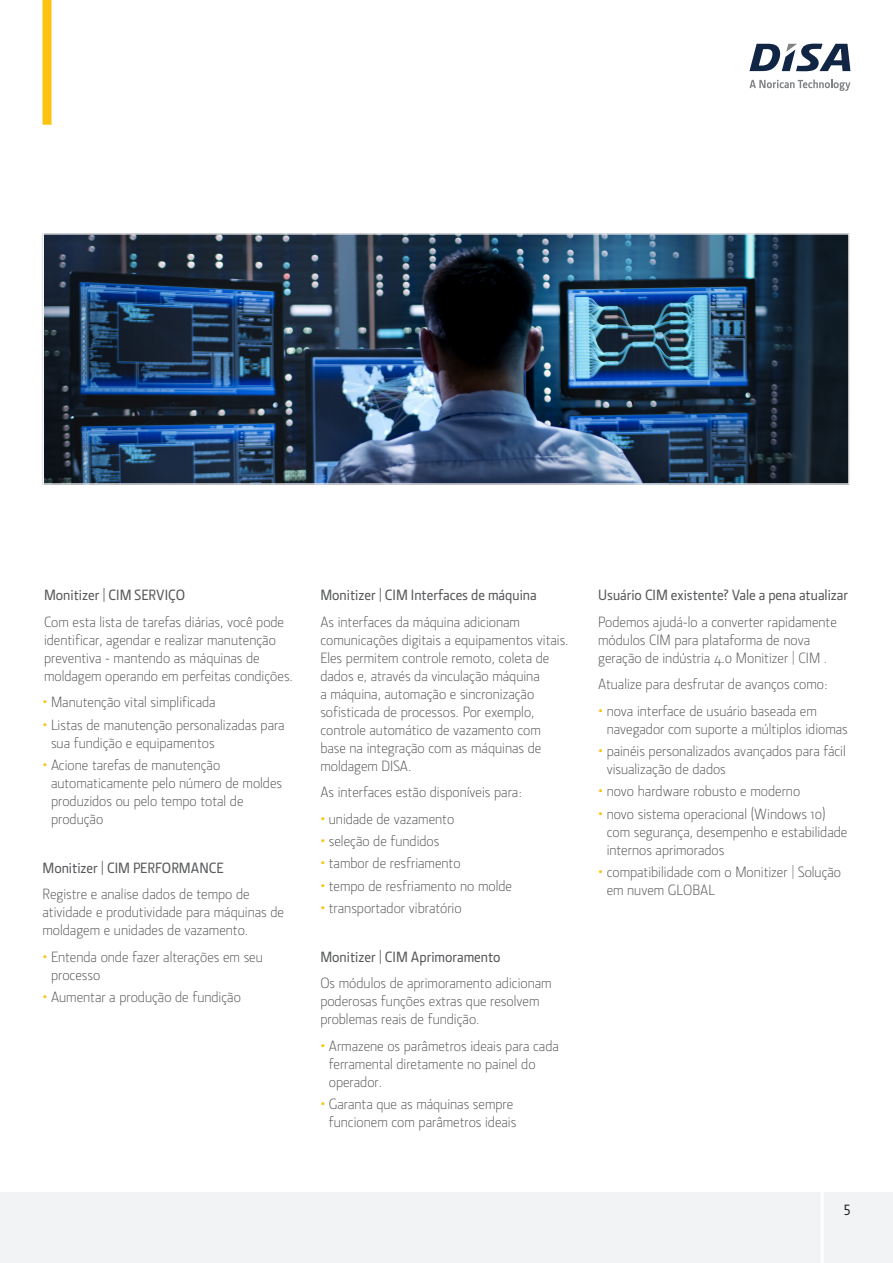
<style>
.page{position:relative;width:893px;height:1263px;background:#fff}
.page>*{position:absolute;margin:0;border:0;box-sizing:border-box;transform-origin:0 0}
.Main_Text{font:300 15px/18px "Section";color:#57585a}
.Main_Text-2{font:500 15px "Section";color:#57585a}
.Main_Text-3{font:15px "Section Medium Caps";color:#231f20}
.s1{color:#fec210}
</style>
<div class="page">
<div style="left:43px;top:0;width:9px;height:125px;background:#fec210"></div>
<div style="left:0;top:1193px;width:893px;height:70px;background:#f2f3f4"></div>
<hr style="left:821px;top:1183px;width:3px;height:80px;background:#fff">
<img style="left:45px;top:236px;width:802px;height:246px">
<div style="left:42px;top:233px;width:808px;height:252px;border:2px solid #e6e7e9"></div>
<svg style="left:749px;top:80px;width:101px;height:11px"></svg>
<svg style="left:749px;top:44px;width:101px;height:27px"></svg>
<p class="Main_Text-2" style="left:44px;top:585px;width:143px">Monitizer | CIM SERVIÇO</p>
<p class="Main_Text" style="left:44px;top:612px;width:251px">Com esta lista de tarefas diárias, você pode identificar, agendar e realizar manutenção preventiva - mantendo as máquinas de moldagem operando em perfeitas condições.</p>
<p class="Main_Text" style="left:43px;top:693px;width:175px"><span class="s1">•</span> Manutenção vital simplificada</p>
<p class="Main_Text" style="left:51px;top:715px;width:235px;text-indent:-9px"><span class="s1">•</span> Listas de manutenção personalizadas para sua fundição e equipamentos</p>
<p class="Main_Text" style="left:51px;top:755px;width:233px;text-indent:-9px"><span class="s1">•</span> Acione tarefas de manutenção automaticamente pelo número de moldes produzidos ou pelo tempo total de produção</p>
<p class="Main_Text-2" style="left:43px;top:857px;width:183px">Monitizer | CIM PERFORMANCE</p>
<p class="Main_Text" style="left:43px;top:885px;width:243px">Registre e analise dados de tempo de atividade e produtividade para máquinas de moldagem e unidades de vazamento.</p>
<p class="Main_Text" style="left:51px;top:947px;width:213px;text-indent:-9px"><span class="s1">•</span> Entenda onde fazer alterações em seu processo</p>
<p class="Main_Text" style="left:43px;top:987px;width:200px"><span class="s1">•</span> Aumentar a produção de fundição</p>
<p class="Main_Text-2" style="left:320px;top:585px;width:218px">Monitizer | CIM Interfaces de máquina</p>
<p class="Main_Text" style="left:320px;top:612px;width:250px">As interfaces da máquina adicionam comunicações digitais a equipamentos vitais.<br>Eles permitem controle remoto, coleta de dados e, através da vinculação máquina<br>a máquina, automação e sincronização sofisticada de processos. Por exemplo, controle automático de vazamento com base na integração com as máquinas de moldagem DISA.</p>
<p class="Main_Text" style="left:320px;top:783px;width:203px">As interfaces estão disponíveis para:</p>
<p class="Main_Text" style="left:320px;top:809px;width:135px"><span class="s1">•</span> unidade de vazamento</p>
<p class="Main_Text" style="left:320px;top:832px;width:121px"><span class="s1">•</span> seleção de fundidos</p>
<p class="Main_Text" style="left:320px;top:854px;width:142px"><span class="s1">•</span> tambor de resfriamento</p>
<p class="Main_Text" style="left:320px;top:876px;width:193px"><span class="s1">•</span> tempo de resfriamento no molde</p>
<p class="Main_Text" style="left:320px;top:898px;width:143px"><span class="s1">•</span> transportador vibratório</p>
<p class="Main_Text-2" style="left:320px;top:946px;width:182px">Monitizer | CIM Aprimoramento</p>
<p class="Main_Text" style="left:320px;top:974px;width:233px">Os módulos de aprimoramento adicionam poderosas funções extras que resolvem problemas reais de fundição.</p>
<p class="Main_Text" style="left:329px;top:1036px;width:231px;text-indent:-9px"><span class="s1">•</span> Armazene os parâmetros ideais para cada ferramental diretamente no painel do operador.</p>
<p class="Main_Text" style="left:320px;top:1094px;width:198px;text-align:center"><span class="s1">•</span> Garanta que as máquinas sempre funcionem com parâmetros ideais</p>
<p class="Main_Text-2" style="left:598px;top:585px;width:251px">Usuário CIM existente? Vale a pena atualizar</p>
<p class="Main_Text" style="left:598px;top:612px;width:240px">Podemos ajudá-lo a converter rapidamente módulos CIM para plataforma de nova geração de indústria 4.0 Monitizer | CIM .</p>
<p class="Main_Text" style="left:598px;top:675px;width:231px">Atualize para desfrutar de avanços como:</p>
<p class="Main_Text" style="left:607px;top:701px;width:243px;text-indent:-9px"><span class="s1">•</span> nova interface de usuário baseada em navegador com suporte a múltiplos idiomas</p>
<p class="Main_Text" style="left:607px;top:742px;width:241px;text-indent:-9px"><span class="s1">•</span> painéis personalizados avançados para fácil visualização de dados</p>
<p class="Main_Text" style="left:598px;top:782px;width:204px"><span class="s1">•</span> novo hardware robusto e moderno</p>
<p class="Main_Text" style="left:607px;top:804px;width:242px;text-indent:-9px"><span class="s1">•</span> novo sistema operacional (Windows 10) com segurança, desempenho e estabilidade internos aprimorados</p>
<p class="Main_Text" style="left:607px;top:862px;width:236px;text-indent:-9px"><span class="s1">•</span> compatibilidade com o Monitizer | Solução em nuvem GLOBAL</p>
<p class="Main_Text-3" style="left:843px;top:1200px;width:9px">5</p>
</div>
